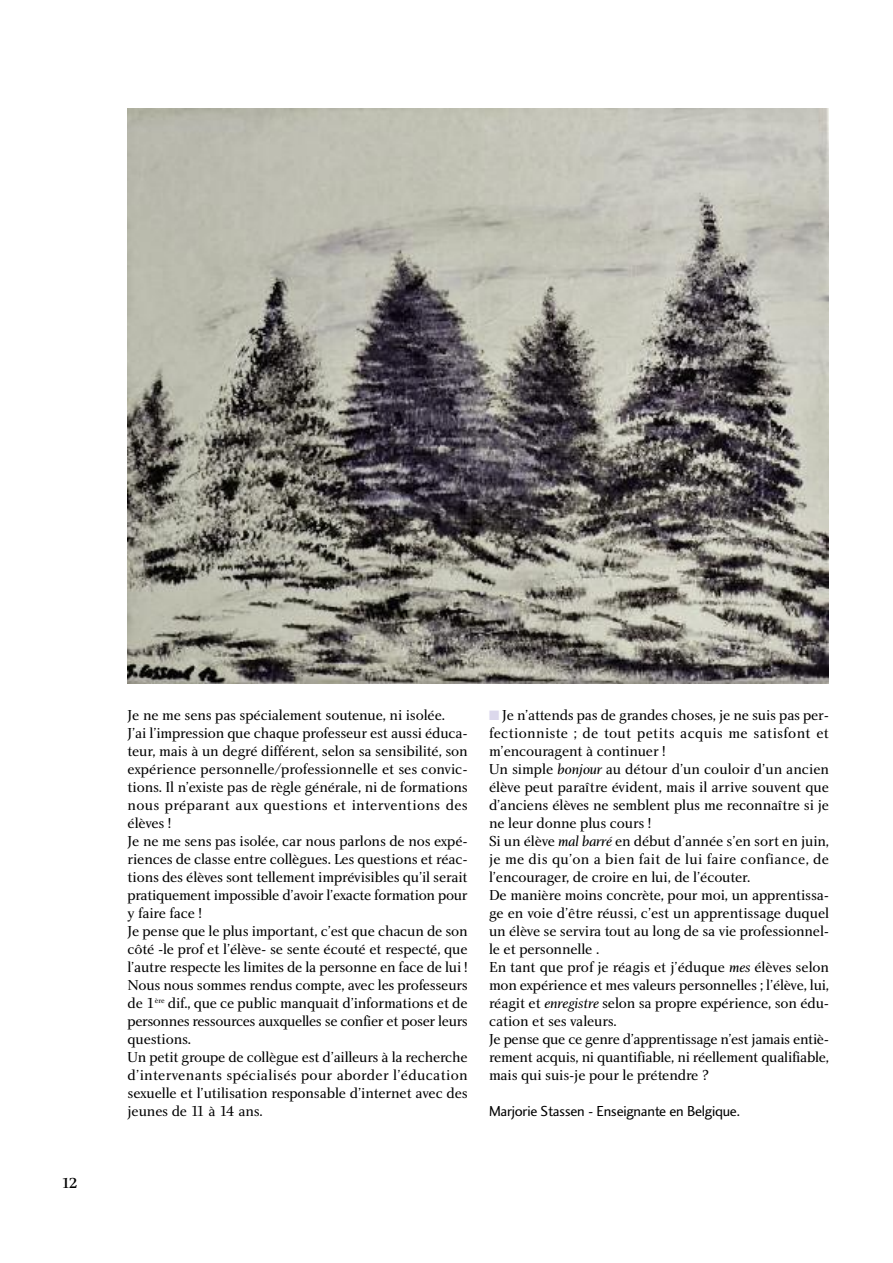
<style>
.page{position:relative;width:893px;height:1263px;background:#fff}
.page>*{position:absolute;margin:0;border:0;box-sizing:border-box;transform-origin:0 0}
.t1{font:15px/18px "Charlotte Book Plain";letter-spacing:-.01em;color:#000}
.t2{font:15px "Charlotte Sans Book Plain";letter-spacing:-.02em;color:#000}
.t3{font:15px "Charlotte Medium Plain";color:#000}
.s1{color:#dcd8ec}
.s2{font-family:"Charlotte Book Italic Plain"}
</style>
<div class="page">
<img style="left:128px;top:108px;width:701px;height:576px">
<p class="t3" style="left:62px;top:1177px;width:18px">12</p>
<p class="t1" style="left:128px;top:707px;width:342px">Je ne me sens pas spécialement soutenue, ni isolée.<br>J’ai l’impression que chaque professeur est aussi éduca&shy;teur, mais à un degré différent, selon sa sensibilité, son expérience personnelle/professionnelle et ses convic&shy;tions. Il n’existe pas de règle générale, ni de formations nous préparant aux questions et interventions des élèves !<br>Je ne me sens pas isolée, car nous parlons de nos expé&shy;riences de classe entre collègues. Les questions et réac&shy;tions des élèves sont tellement imprévisibles qu’il serait pratiquement impossible d’avoir l’exacte formation pour y faire face !<br>Je pense que le plus important, c’est que chacun de son côté -le prof et l’élève- se sente écouté et respecté, que l’autre respecte les limites de la personne en face de lui !<br>Nous nous sommes rendus compte, avec les professeurs de 1<sup>ère</sup> dif., que ce public manquait d’informations et de personnes ressources auxquelles se confier et poser leurs questions.<br>Un petit groupe de collègue est d’ailleurs à la recherche d’intervenants spécialisés pour aborder l’éducation sexuelle et l’utilisation responsable d’internet avec des jeunes de 11 à 14 ans.</p>
<p class="t1" style="left:489px;top:707px;width:342px"><span class="s1">■</span> Je n’attends pas de grandes choses, je ne suis pas per&shy;fectionniste ; de tout petits acquis me satisfont et m’encouragent à continuer !<br>Un simple <span class="s2">bonjour</span> au détour d’un couloir d’un ancien élève peut paraître évident, mais il arrive souvent que d’anciens élèves ne semblent plus me reconnaître si je ne leur donne plus cours !<br>Si un élève <span class="s2">mal barré</span> en début d’année s’en sort en juin, je me dis qu’on a bien fait de lui faire confiance, de l’encourager, de croire en lui, de l’écouter.<br>De manière moins concrète, pour moi, un apprentissa&shy;ge en voie d’être réussi, c’est un apprentissage duquel un élève se servira tout au long de sa vie professionnel&shy;le et personnelle .<br>En tant que prof je réagis et j’éduque <span class="s2">mes</span> élèves selon mon expérience et mes valeurs personnelles ; l’élève, lui, réagit et <span class="s2">enregistre</span> selon sa propre expérience, son édu&shy;cation et ses valeurs.<br>Je pense que ce genre d’apprentissage n’est jamais entiè&shy;rement acquis, ni quantifiable, ni réellement qualifiable, mais qui suis-je pour le prétendre ?</p>
<p class="t2" style="left:489px;top:1105px;width:252px">Marjorie Stassen - Enseignante en Belgique.</p>
</div>
